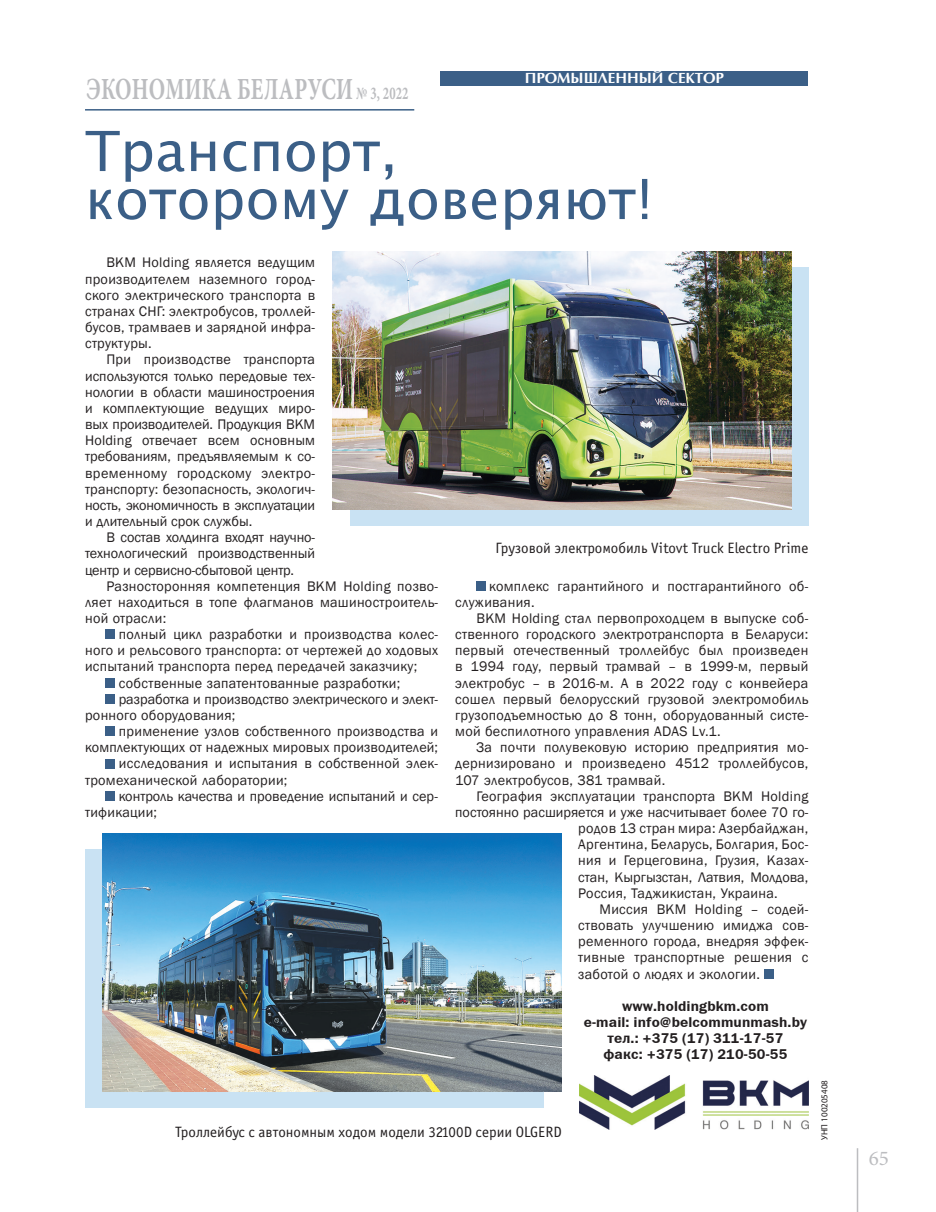
<style>
.page{position:relative;width:936px;height:1212px;background:#fff}
.page>*{position:absolute;margin:0;border:0;box-sizing:border-box;transform-origin:0 0}
.Заголовок{font:55.5px/48px "Lucida Sans Unicode";color:#3b5f87}
.t1{font:700 30.75px "Minion Pro";letter-spacing:.01em;color:#bcbdc0;scale:.7 1}
.t2{font:21px "Minion Pro";color:#bcbdc0}
.подпись_к_фото{font:15px "Officina Sans Book C";color:#231f20}
.t3{font:700 15px "Optima";color:#fff}
.text{font:14.25px/16.2px "Franklin Gothic";letter-spacing:.02em;color:#231f20;text-align:justify}
.text-2{font:14.25px/16.2px "Franklin Gothic";color:#231f20}
.text-3{font:14.25px "Franklin Gothic Demi C";letter-spacing:.01em;color:#231f20}
.Табл{font:9px "Myriad Pro";color:#231f20}
.s1{font-size:18px}
</style>
<div class="page">
<hr style="left:856px;top:1148px;width:2px;height:64px;background:#bcbdc0">
<div style="left:440px;top:71px;width:368px;height:15px;background:#3b5f87"></div>
<hr style="left:85px;top:109px;width:329px;height:2px;background:#3b5f87">
<div style="left:764px;top:969px;width:9px;height:9px;background:#3b5f87"></div>
<div style="left:349px;top:267px;width:459px;height:259px;background:#c9e2f3"></div>
<div style="left:85px;top:849px;width:458px;height:258px;background:#c9e2f3"></div>
<img style="left:332px;top:251px;width:459px;height:259px">
<img style="left:102px;top:833px;width:459px;height:258px">
<div style="left:105px;top:678px;width:10px;height:10px;background:#3b5f87"></div>
<div style="left:105px;top:694px;width:10px;height:10px;background:#3b5f87"></div>
<div style="left:105px;top:727px;width:10px;height:9px;background:#3b5f87"></div>
<div style="left:105px;top:759px;width:10px;height:9px;background:#3b5f87"></div>
<div style="left:105px;top:791px;width:10px;height:10px;background:#3b5f87"></div>
<div style="left:476px;top:581px;width:9px;height:10px;background:#3b5f87"></div>
<div style="left:105px;top:630px;width:10px;height:9px;background:#3b5f87"></div>
<img style="left:579px;top:1075px;width:229px;height:54px">
<h2 class="t1" style="left:87px;top:68px;width:461px">ЭКОНОМИКА БЕЛАРУСИ <span class="s1">№ 3, 2022</span></h2>
<p class="t3" style="left:524px;top:69px;width:201px">ПРОМЫШЛЕННЫЙ СЕКТОР</p>
<p class="Заголовок" style="left:85px;top:127px;width:570px">Транспорт, которому доверяют!</p>
<p class="text" style="left:85px;top:255px;width:231px;text-indent:21px">BKM Holding является ведущим производителем наземного город&shy;ского электрического транспорта в странах СНГ: электробусов, троллей&shy;бусов, трамваев и зарядной инфра&shy;структуры.</p>
<p class="text" style="left:85px;top:352px;width:231px;text-indent:21px">При производстве транспорта используются только передовые тех&shy;нологии в области машиностроения и комплектующие ведущих миро&shy;вых производителей. Продукция BKM Holding отвечает всем основным требованиям, предъявляемым к со&shy;временному городскому электро&shy;транспорту: безопасность, экологич&shy;ность, экономичность в эксплуатации и длительный срок службы.</p>
<p class="text" style="left:85px;top:530px;width:231px;text-indent:21px">В состав холдинга входят научно&shy;технологический производственный центр и сервисно-сбытовой центр.</p>
<p class="text" style="left:85px;top:578px;width:354px;text-indent:21px">Разносторонняя компетенция BKM Holding позво&shy;ляет находиться в топе флагманов машиностроитель&shy;ной отрасли:</p>
<p class="text" style="left:85px;top:627px;width:354px;text-indent:34px">полный цикл разработки и производства колес&shy;ного и рельсового транспорта: от чертежей до ходовых испытаний транспорта перед передачей заказчику;</p>
<p class="text" style="left:119px;top:675px;width:283px">собственные запатентованные разработки;</p>
<p class="text-2" style="left:85px;top:691px;width:354px;text-indent:34px">разработка и производство электрического и элект&shy;ронного оборудования;</p>
<p class="text" style="left:85px;top:723px;width:354px;text-align:right">применение узлов собственного производства и комплектующих от надежных мировых производителей;</p>
<p class="text" style="left:85px;top:756px;width:354px;text-indent:34px">исследования и испытания в собственной элек&shy;тромеханической лаборатории;</p>
<p class="text-2" style="left:85px;top:788px;width:354px;text-indent:34px">контроль качества и проведение испытаний и сер&shy;тификации;</p>
<p class="подпись_к_фото" style="left:495px;top:540px;width:314px">Грузовой электромобиль Vitovt Truck Electro Prime</p>
<p class="text" style="left:455px;top:578px;width:354px;text-indent:34px">комплекс гарантийного и постгарантийного об&shy;служивания.</p>
<p class="text" style="left:455px;top:610px;width:354px;text-indent:21px">BKM Holding стал первопроходцем в выпуске соб&shy;ственного городского электротранспорта в Беларуси: первый отечественный троллейбус был произведен в 1994 году, первый трамвай – в 1999-м, первый электробус – в 2016-м. А в 2022 году с конвейера сошел первый белорусский грузовой электромобиль грузоподъемностью до 8 тонн, оборудованный систе&shy;мой беспилотного управления ADAS Lv.1.</p>
<p class="text" style="left:455px;top:740px;width:354px;text-indent:21px">За почти полувековую историю предприятия мо&shy;дернизировано и произведено 4512 троллейбусов, 107 электробусов, 381 трамвай.</p>
<p class="text" style="left:476px;top:788px;width:333px">География эксплуатации транспорта BKM Holding</p>
<p class="text-2" style="left:455px;top:804px;width:354px">постоянно расширяется и уже насчитывает более 70 го-</p>
<p class="text" style="left:578px;top:820px;width:231px">родов 13 стран мира: Азербайджан,</p>
<p class="text" style="left:578px;top:837px;width:231px">Аргентина, Беларусь, Болгария, Бос-</p>
<p class="text" style="left:578px;top:853px;width:231px">ния и Герцеговина, Грузия, Казах-</p>
<p class="text-2" style="left:578px;top:869px;width:231px">стан, Кыргызстан, Латвия, Молдова,</p>
<p class="text" style="left:578px;top:885px;width:201px">Россия, Таджикистан, Украина.</p>
<p class="text" style="left:578px;top:901px;width:231px;text-indent:21px">Миссия BKM Holding – содей&shy;ствовать улучшению имиджа сов&shy;ременного города, внедряя эффек&shy;тивные транспортные решения с заботой о людях и экологии.</p>
<p class="text-3" style="left:622px;top:998px;width:148px">www.holdingbkm.com</p>
<p class="text-3" style="left:583px;top:1014px;width:225px">e-mail: info@belcommunmash.by</p>
<p class="text-3" style="left:607px;top:1030px;width:177px">тел.: +375 (17) 311-17-57</p>
<p class="text-3" style="left:603px;top:1046px;width:185px">факс: +375 (17) 210-50-55</p>
<p class="подпись_к_фото" style="left:175px;top:1123px;width:388px">Троллейбус с автономным ходом модели 32100D серии OLGERD</p>
<p class="Табл" style="left:818px;top:1140px;width:61px;rotate:-90deg">УНП 100205408</p>
<h3 class="t2" style="left:868px;top:1144px;width:22px">65</h3>
</div>
